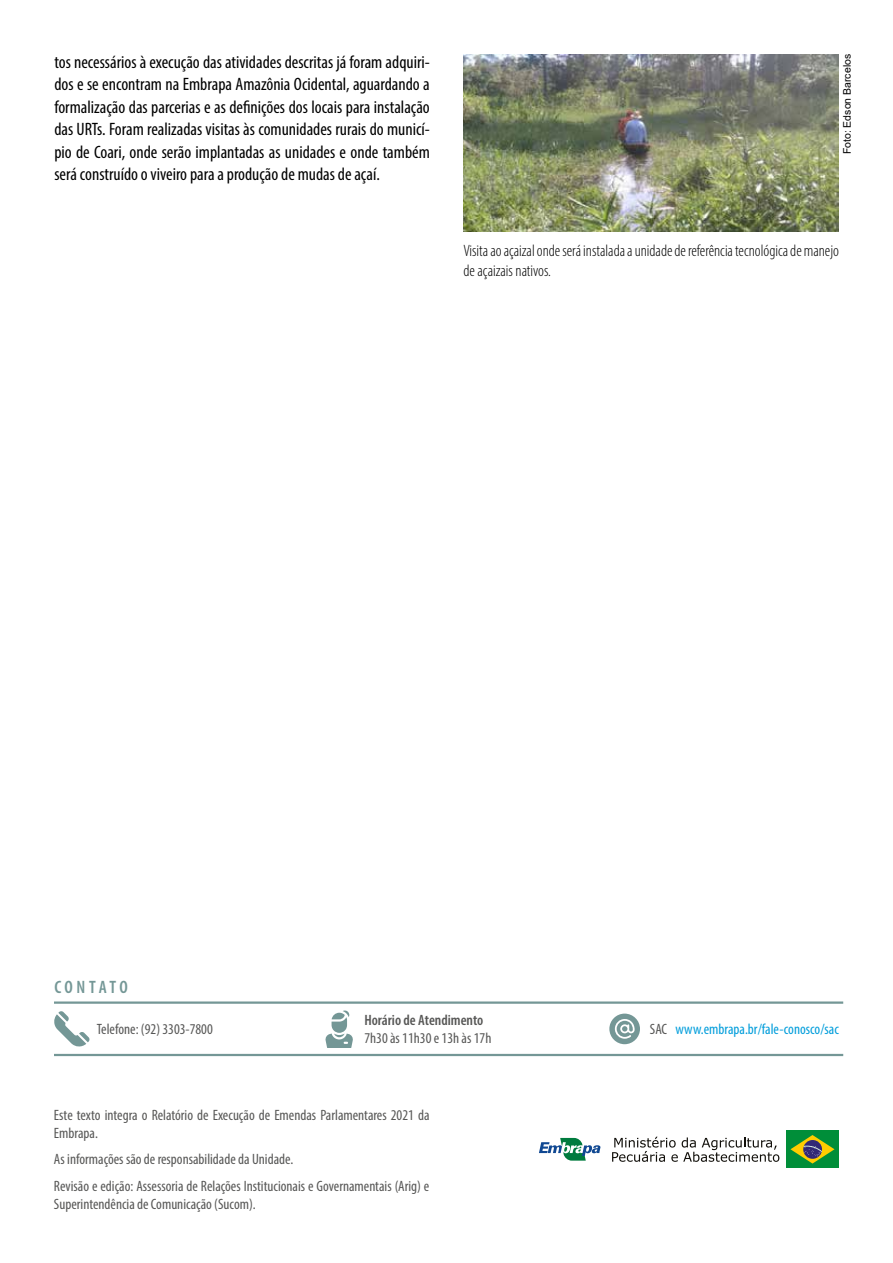
<style>
.page{position:relative;width:893px;height:1263px;background:#fff}
.page>*{position:absolute;margin:0;border:0;box-sizing:border-box;transform-origin:0 0}
.t1{font:condensed 18px/22.5px "Myriad Pro";color:#000;text-align:justify}
.t2{font:600 condensed 18px "Myriad Pro";letter-spacing:.185em;color:#749796}
.t3{font:300 condensed 16.5px/19.8px "Myriad Pro";color:#000}
.t4{font:condensed 15px/18px "Myriad Pro";color:#575756}
.t5{font:condensed 15px "Myriad Pro";color:#009ddb}
.t6{font:600 condensed 15px "Myriad Pro";color:#575756}
.t7{font:10.5px "Arial";color:#000}
.s1{color:#575756}
</style>
<div class="page">
<hr style="left:54px;top:1054px;width:789px;height:2px;background:#749796">
<svg style="left:325px;top:1010px;width:28px;height:38px"></svg>
<svg style="left:54px;top:1011px;width:36px;height:35px"></svg>
<svg style="left:609px;top:1013px;width:31px;height:31px"></svg>
<svg style="left:612px;top:1137px;width:167px;height:25px"></svg>
<div style="left:786px;top:1130px;width:53px;height:38px;background:#008e39"></div>
<svg style="left:790px;top:1135px;width:44px;height:28px"></svg>
<svg style="left:539px;top:1138px;width:62px;height:22px"></svg>
<hr style="left:54px;top:1001px;width:789px;height:3px;background:#749796">
<img style="left:463px;top:54px;width:376px;height:177px">
<p class="t1" style="left:54px;top:50px;width:377px">tos necessários à execução das atividades descritas já foram adquiri&shy;dos e se encontram na Embrapa Amazônia Ocidental, aguardando a formalização das parcerias e as definições dos locais para instalação das URTs. Foram realizadas visitas às comunidades rurais do municí&shy;pio de Coari, onde serão implantadas as unidades e onde também será construído o viveiro para a produção de mudas de açaí.</p>
<p class="t7" style="left:840px;top:154px;width:102px;rotate:-90deg">Foto: Edson Barcelos</p>
<p class="t3" style="left:463px;top:241px;width:377px">Visita ao açaizal onde será instalada a unidade de referência tecnológica de manejo de açaizais nativos.</p>
<p class="t2" style="left:54px;top:976px;width:75px">CONTATO</p>
<p class="t6" style="left:364px;top:1011px;width:120px">Horário de Atendimento</p>
<p class="t4" style="left:364px;top:1029px;width:128px">7h30 às 11h30 e 13h às 17h</p>
<p class="t4" style="left:97px;top:1020px;width:117px">Telefone: (92) 3303-7800</p>
<p class="t5" style="left:650px;top:1020px;width:190px"><span class="s1">SAC</span> www.embrapa.br/fale-conosco/sac</p>
<p class="t4" style="left:54px;top:1106px;width:377px">Este texto integra o Relatório de Execução de Emendas Parlamentares 2021 da<br>Embrapa.</p>
<p class="t4" style="left:54px;top:1146px;width:377px;line-height:26.5px">As informações são de responsabilidade da Unidade.<br>Revisão e edição: Assessoria de Relações Institucionais e Governamentais (Arig) e</p>
<p class="t4" style="left:54px;top:1195px;width:203px">Superintendência de Comunicação (Sucom).</p>
</div>
